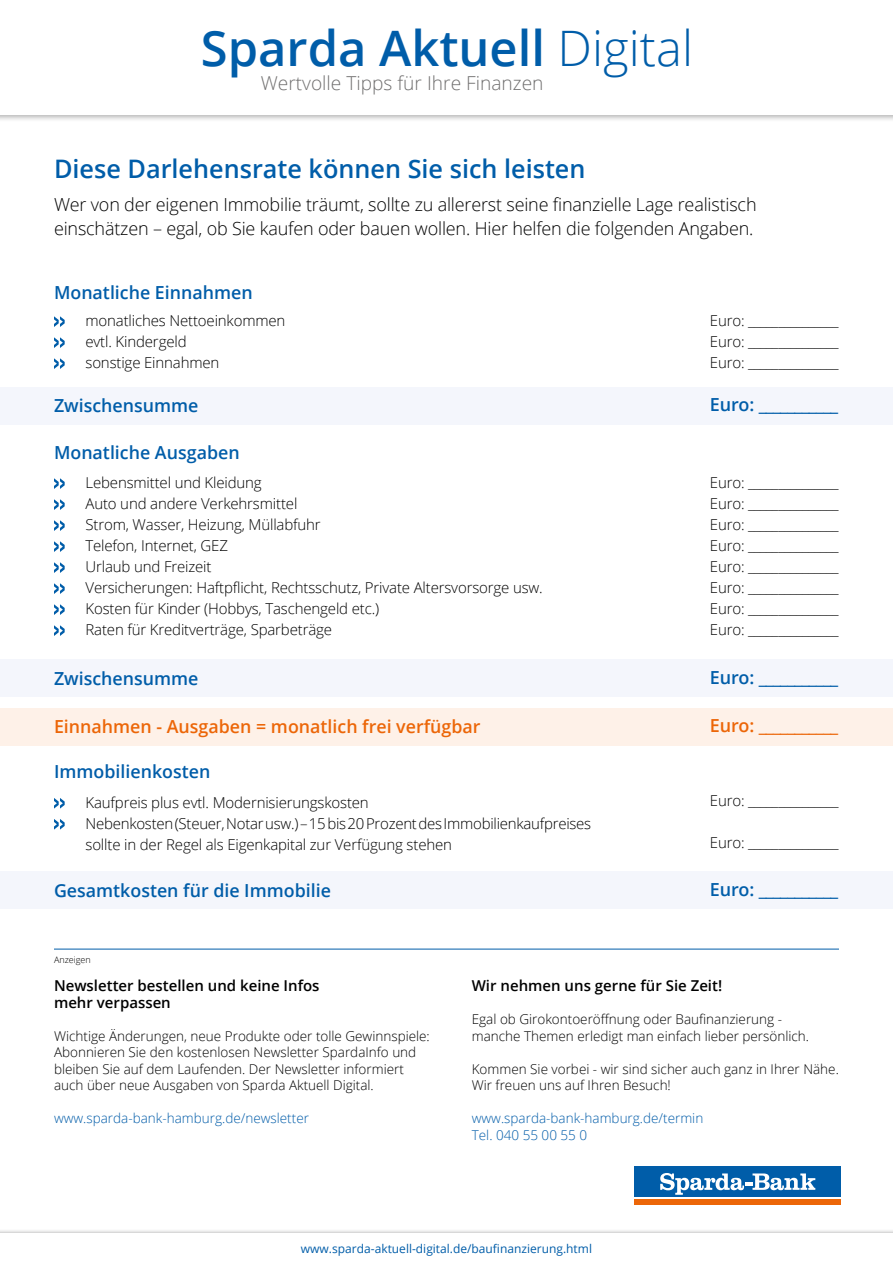
<style>
.page{position:relative;width:893px;height:1263px;background:#fff}
.page>*{position:absolute;margin:0;border:0;box-sizing:border-box;transform-origin:0 0}
.t1{font:600 48.9px "Open Sans";color:#005da9}
.t2{font:600 25.5px "Open Sans";color:#005da9}
.t3{font:300 19.2px "Open Sans";color:#706f6f}
.t4{font:600 18px "Open Sans";color:#005da9}
.t5{font:300 18px/24px "Open Sans";letter-spacing:-.01em;color:#000}
.t6{font:600 18px "Open Sans";color:#ec6608}
.t7{font:300 15px/21px "Open Sans";letter-spacing:-.01em;color:#000}
.t8{font:600 15px/16.5px "Open Sans";color:#000}
.t9{font:300 13.5px/16.5px "Open Sans";color:#000}
.t10{font:300 13.5px/16.5px "Open Sans";color:#005ca9}
.t11{font:12px "Open Sans";color:#005da9}
.t12{font:300 9px "Open Sans";color:#000}
.s1{font-weight:300}
</style>
<div class="page">
<div style="left:0;top:0;width:893px;height:123px;background:#000;opacity:.3"></div>
<div style="left:0;top:0;width:893px;height:115px;background:#fff"></div>
<div style="left:0;top:1228px;width:893px;height:35px;background:#000;opacity:.3"></div>
<div style="left:0;top:1233px;width:893px;height:30px;background:#fff"></div>
<div style="left:0;top:387px;width:893px;height:37px;background:#f4f6fc"></div>
<div style="left:0;top:872px;width:893px;height:37px;background:#f4f6fc"></div>
<div style="left:0;top:660px;width:893px;height:37px;background:#f4f6fc"></div>
<div style="left:0;top:708px;width:893px;height:37px;background:#fef1e8"></div>
<svg style="left:54px;top:316px;width:11px;height:11px"></svg>
<svg style="left:54px;top:337px;width:11px;height:11px"></svg>
<svg style="left:54px;top:358px;width:11px;height:11px"></svg>
<svg style="left:54px;top:798px;width:11px;height:11px"></svg>
<svg style="left:54px;top:819px;width:11px;height:11px"></svg>
<svg style="left:54px;top:478px;width:11px;height:11px"></svg>
<svg style="left:54px;top:499px;width:11px;height:11px"></svg>
<svg style="left:54px;top:520px;width:11px;height:11px"></svg>
<svg style="left:54px;top:541px;width:11px;height:11px"></svg>
<svg style="left:54px;top:562px;width:11px;height:11px"></svg>
<svg style="left:54px;top:583px;width:11px;height:11px"></svg>
<svg style="left:54px;top:604px;width:11px;height:11px"></svg>
<svg style="left:54px;top:625px;width:11px;height:11px"></svg>
<hr style="left:54px;top:949px;width:785px;height:1px;background:#005da9">
<svg style="left:636px;top:1196px;width:201px;height:1px"></svg>
<div style="left:632px;top:1164px;width:209px;height:42px;border:3px solid #fff"></div>
<div style="left:634px;top:1166px;width:206px;height:30px;background:#005da9"></div>
<div style="left:634px;top:1199px;width:206px;height:5px;background:#ec6608"></div>
<svg style="left:660px;top:1173px;width:155px;height:22px"></svg>
<h1 class="t1" style="left:201px;top:15px;width:494px">Sparda Aktuell <span class="s1">Digital</span></h1>
<p class="t3" style="left:261px;top:70px;width:284px">Wertvolle Tipps für Ihre Finanzen</p>
<h2 class="t2" style="left:54px;top:151px;width:533px">Diese Darlehensrate können Sie sich leisten</h2>
<p class="t5" style="left:54px;top:191px;width:704px">Wer von der eigenen Immobilie träumt, sollte zu allererst seine finanzielle Lage realistisch einschätzen – egal, ob Sie kaufen oder bauen wollen. Hier helfen die folgenden Angaben.</p>
<p class="t4" style="left:54px;top:280px;width:200px">Monatliche Einnahmen</p>
<p class="t7" style="left:85px;top:310px;width:201px">monatliches Nettoeinkommen evtl. Kindergeld<br>sonstige Einnahmen</p>
<p class="t4" style="left:54px;top:393px;width:146px">Zwischensumme</p>
<p class="t4" style="left:54px;top:440px;width:187px">Monatliche Ausgaben</p>
<p class="t7" style="left:85px;top:472px;width:459px">Lebensmittel und Kleidung<br>Auto und andere Verkehrsmittel<br>Strom, Wasser, Heizung, Müllabfuhr<br>Telefon, Internet, GEZ<br>Urlaub und Freizeit<br>Versicherungen: Haftpflicht, Rechtsschutz, Private Altersvorsorge usw.<br>Kosten für Kinder (Hobbys, Taschengeld etc.)<br>Raten für Kreditverträge, Sparbeträge</p>
<p class="t4" style="left:54px;top:666px;width:146px">Zwischensumme</p>
<p class="t6" style="left:54px;top:714px;width:428px">Einnahmen - Ausgaben = monatlich frei verfügbar</p>
<p class="t4" style="left:54px;top:759px;width:158px">Immobilienkosten</p>
<p class="t7" style="left:85px;top:791px;width:507px">Kaufpreis plus evtl. Modernisierungskosten<br>Nebenkosten (Steuer, Notar usw.) – 15 bis 20 Prozent des Immobilienkaufpreises sollte in der Regel als Eigenkapital zur Verfügung stehen</p>
<p class="t4" style="left:54px;top:878px;width:278px">Gesamtkosten für die Immobilie</p>
<p class="t12" style="left:54px;top:953px;width:38px">Anzeigen</p>
<p class="t7" style="left:710px;top:310px;width:130px;text-align:justify">Euro: _______________ Euro: _______________ Euro: _______________</p>
<p class="t4" style="left:710px;top:392px;width:130px">Euro: ___________</p>
<p class="t7" style="left:710px;top:472px;width:130px;text-align:justify">Euro: _______________ Euro: _______________ Euro: _______________ Euro: _______________ Euro: _______________ Euro: _______________ Euro: _______________ Euro: _______________</p>
<p class="t4" style="left:710px;top:665px;width:130px">Euro: ___________</p>
<p class="t6" style="left:710px;top:713px;width:130px">Euro: ___________</p>
<p class="t7" style="left:710px;top:790px;width:130px">Euro: _______________</p>
<p class="t7" style="left:710px;top:832px;width:130px">Euro: _______________</p>
<p class="t4" style="left:710px;top:877px;width:130px">Euro: ___________</p>
<p class="t8" style="left:54px;top:977px;width:267px">Newsletter bestellen und keine Infos mehr verpassen</p>
<p class="t9" style="left:54px;top:1027px;width:377px">Wichtige Änderungen, neue Produkte oder tolle Gewinnspiele:<br>Abonnieren Sie den kostenlosen Newsletter SpardaInfo und bleiben Sie auf dem Laufenden. Der Newsletter informiert auch über neue Ausgaben von Sparda Aktuell Digital.</p>
<p class="t10" style="left:54px;top:1110px;width:257px">www.sparda-bank-hamburg.de/newsletter</p>
<p class="t8" style="left:472px;top:977px;width:252px">Wir nehmen uns gerne für Sie Zeit!</p>
<p class="t9" style="left:472px;top:1011px;width:339px">Egal ob Girokontoeröffnung oder Baufinanzierung - manche Themen erledigt man einfach lieber persönlich.</p>
<p class="t9" style="left:472px;top:1060px;width:369px">Kommen Sie vorbei - wir sind sicher auch ganz in Ihrer Nähe.<br>Wir freuen uns auf Ihren Besuch!</p>
<p class="t10" style="left:472px;top:1110px;width:233px">www.sparda-bank-hamburg.de/termin<br>Tel. 040 55 00 55 0</p>
<p class="t11" style="left:301px;top:1240px;width:293px">www.sparda-aktuell-digital.de/baufinanzierung.html</p>
</div>
